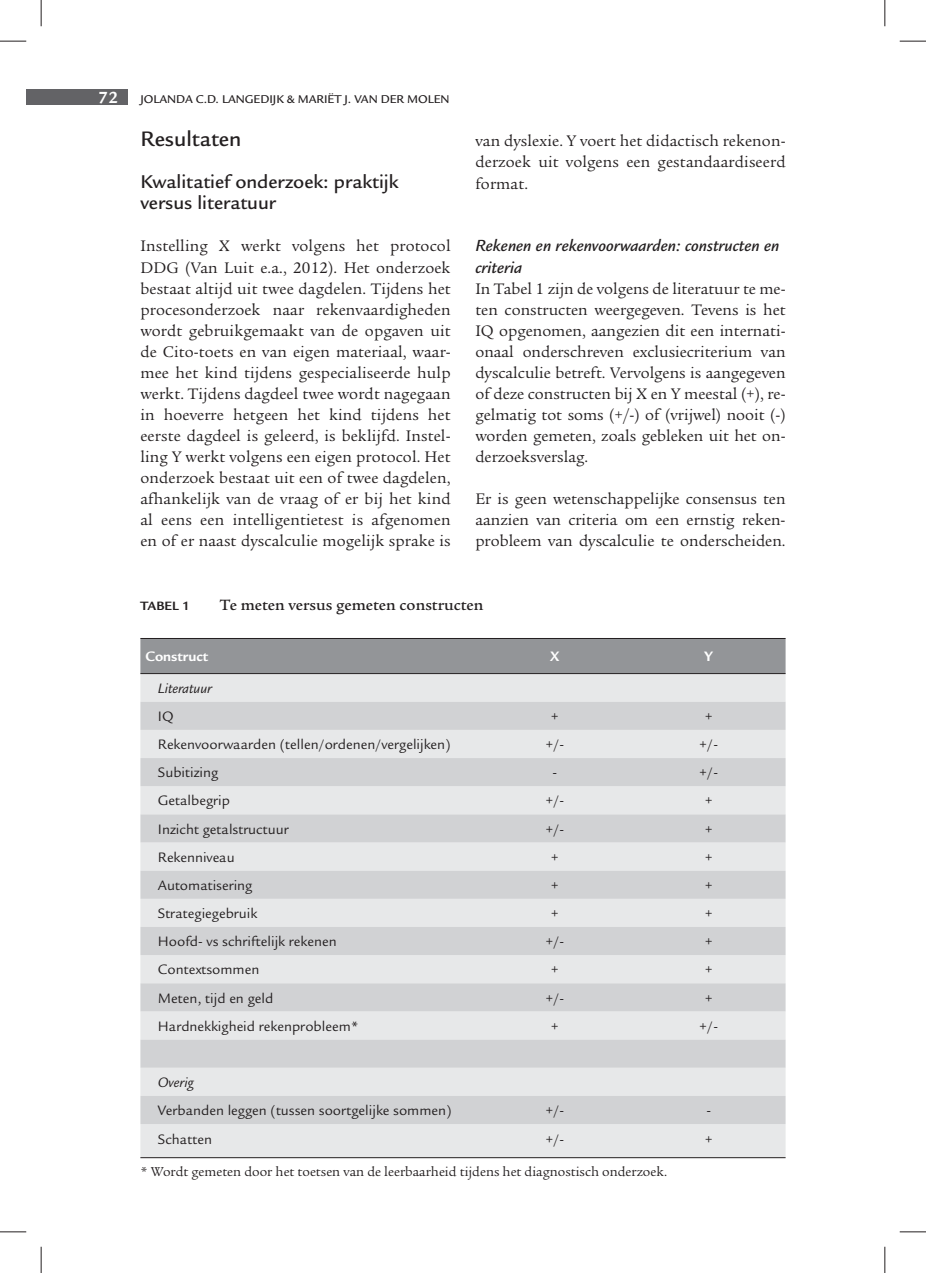
<style>
.page{position:relative;width:926px;height:1273px;background:#fff}
.page>*{position:absolute;margin:0;border:0;box-sizing:border-box;transform-origin:0 0}
.t1{font:500 22.75px "Legacy Sans Std";color:#231f20}
.t2{font:500 20.12px/21px "Legacy Sans Std";color:#231f20}
.t3{font:italic 500 17.5px/21px "Legacy Sans Std";color:#231f20}
.t4{font:700 17.5px "Legacy Sans Std";color:#fff}
.t5{font:16.62px/21px "Legacy Serif Std";color:#231f20;text-align:justify}
.t6{font:500 16.28px "Legacy Serif Std";color:#231f20}
.t7{font:14.88px "Legacy Sans Std";color:#231f20}
.t8{font:italic 14.88px "Legacy Sans Std";color:#231f20}
.t9{font:700 14.88px "Legacy Sans Std";color:#fff}
.t10{font:14px "Legacy Serif Std";color:#231f20}
.t11{font:700 13.12px "Legacy Sans Std";color:#231f20}
.t12{font:500 12.25px "Legacy Sans Std";color:#231f20}
</style>
<div class="page">
<div style="left:26px;top:89px;width:102px;height:15px;background:#636366"></div>
<div style="left:140px;top:639px;width:645px;height:34px;background:#939598"></div>
<div style="left:140px;top:674px;width:645px;height:483px;background:#e7e8e9"></div>
<svg style="left:140px;top:702px;width:645px;height:422px;background:#dbdcdd"></svg>
<hr style="left:140px;top:638px;width:645px;height:1px;background:#231f20">
<hr style="left:140px;top:673px;width:645px;height:1px;background:#231f20">
<hr style="left:140px;top:1157px;width:645px;height:1px;background:#231f20">
<svg style="left:0;top:41px;width:26px;height:1px"></svg>
<svg style="left:899px;top:41px;width:27px;height:1px"></svg>
<svg style="left:0;top:1231px;width:26px;height:1px"></svg>
<svg style="left:899px;top:1231px;width:27px;height:1px"></svg>
<svg style="left:41px;top:0;width:1px;height:26px"></svg>
<svg style="left:41px;top:1247px;width:1px;height:26px"></svg>
<svg style="left:884px;top:0;width:1px;height:26px"></svg>
<svg style="left:884px;top:1247px;width:1px;height:26px"></svg>
<p class="t4" style="left:99px;top:91px;width:21px">72</p>
<p class="t12" style="left:140px;top:94px;width:311px">JOLANDA C.D. LANGEDIJK &amp; MARIËT J. VAN DER MOLEN</p>
<h1 class="t1" style="left:140px;top:131px;width:103px">Resultaten</h1>
<p class="t2" style="left:140px;top:174px;width:259px">Kwalitatief onderzoek: praktijk versus literatuur</p>
<p class="t5" style="left:140px;top:237px;width:312px">Instelling X werkt volgens het protocol DDG (Van Luit e.a., 2012). Het onderzoek bestaat altijd uit twee dagdelen. Tijdens het procesonderzoek naar rekenvaardigheden wordt gebruikgemaakt van de opgaven uit de Cito-toets en van eigen materiaal, waar&shy;mee het kind tijdens gespecialiseerde hulp werkt. Tijdens dagdeel twee wordt nagegaan in hoeverre hetgeen het kind tijdens het eerste dagdeel is geleerd, is beklijfd. Instel&shy;ling Y werkt volgens een eigen protocol. Het onderzoek bestaat uit een of twee dagdelen, afhankelijk van de vraag of er bij het kind al eens een intelligentietest is afgenomen en of er naast dyscalculie mogelijk sprake is</p>
<p class="t5" style="left:475px;top:132px;width:312px">van dyslexie. Y voert het didactisch rekenon&shy;derzoek uit volgens een gestandaardiseerd format.</p>
<p class="t3" style="left:475px;top:237px;width:305px">Rekenen en rekenvoorwaarden: constructen en criteria</p>
<p class="t5" style="left:475px;top:279px;width:312px">In Tabel 1 zijn de volgens de literatuur te me&shy;ten constructen weergegeven. Tevens is het IQ opgenomen, aangezien dit een internati&shy;onaal onderschreven exclusiecriterium van dyscalculie betreft. Vervolgens is aangegeven of deze constructen bij X en Y meestal (+), re&shy;gelmatig tot soms (+/-) of (vrijwel) nooit (-) worden gemeten, zoals gebleken uit het on&shy;derzoeksverslag.</p>
<p class="t5" style="left:475px;top:489px;width:312px">Er is geen wetenschappelijke consensus ten aanzien van criteria om een ernstig reken&shy;probleem van dyscalculie te onderscheiden.</p>
<p class="t11" style="left:140px;top:601px;width:51px">TABEL 1</p>
<p class="t6" style="left:220px;top:598px;width:265px">Te meten versus gemeten constructen</p>
<p class="t9" style="left:145px;top:651px;width:64px">Construct</p>
<p class="t9" style="left:550px;top:651px;width:11px">X</p>
<p class="t9" style="left:704px;top:651px;width:10px">Y</p>
<p class="t8" style="left:158px;top:682px;width:56px">Literatuur</p>
<p class="t7" style="left:158px;top:711px;width:17px">IQ</p>
<p class="t7" style="left:551px;top:711px;width:9px">+</p>
<p class="t7" style="left:704px;top:711px;width:9px">+</p>
<p class="t7" style="left:158px;top:739px;width:294px">Rekenvoorwaarden (tellen/ordenen/vergelijken)</p>
<p class="t7" style="left:545px;top:739px;width:20px">+/-</p>
<p class="t7" style="left:699px;top:739px;width:20px">+/-</p>
<p class="t7" style="left:158px;top:767px;width:62px">Subitizing</p>
<p class="t7" style="left:552px;top:767px;width:6px">-</p>
<p class="t7" style="left:699px;top:767px;width:20px">+/-</p>
<p class="t7" style="left:158px;top:795px;width:74px">Getalbegrip</p>
<p class="t7" style="left:545px;top:795px;width:20px">+/-</p>
<p class="t7" style="left:704px;top:795px;width:9px">+</p>
<p class="t7" style="left:158px;top:823px;width:132px">Inzicht getalstructuur</p>
<p class="t7" style="left:545px;top:823px;width:20px">+/-</p>
<p class="t7" style="left:704px;top:823px;width:9px">+</p>
<p class="t7" style="left:158px;top:851px;width:78px">Rekenniveau</p>
<p class="t7" style="left:551px;top:851px;width:9px">+</p>
<p class="t7" style="left:704px;top:851px;width:9px">+</p>
<p class="t7" style="left:158px;top:880px;width:96px">Automatisering</p>
<p class="t7" style="left:551px;top:880px;width:9px">+</p>
<p class="t7" style="left:704px;top:880px;width:9px">+</p>
<p class="t7" style="left:158px;top:908px;width:101px">Strategiegebruik</p>
<p class="t7" style="left:551px;top:908px;width:9px">+</p>
<p class="t7" style="left:704px;top:908px;width:9px">+</p>
<p class="t7" style="left:158px;top:936px;width:180px">Hoofd- vs schriftelijk rekenen</p>
<p class="t7" style="left:545px;top:936px;width:20px">+/-</p>
<p class="t7" style="left:704px;top:936px;width:9px">+</p>
<p class="t7" style="left:158px;top:964px;width:103px">Contextsommen</p>
<p class="t7" style="left:551px;top:964px;width:9px">+</p>
<p class="t7" style="left:704px;top:964px;width:9px">+</p>
<p class="t7" style="left:158px;top:992px;width:117px">Meten, tijd en geld</p>
<p class="t7" style="left:545px;top:992px;width:20px">+/-</p>
<p class="t7" style="left:704px;top:992px;width:9px">+</p>
<p class="t7" style="left:158px;top:1020px;width:202px">Hardnekkigheid rekenprobleem*</p>
<p class="t7" style="left:551px;top:1020px;width:9px">+</p>
<p class="t7" style="left:699px;top:1020px;width:20px">+/-</p>
<p class="t8" style="left:158px;top:1077px;width:37px">Overig</p>
<p class="t7" style="left:158px;top:1105px;width:295px">Verbanden leggen (tussen soortgelijke sommen)</p>
<p class="t7" style="left:545px;top:1105px;width:20px">+/-</p>
<p class="t7" style="left:706px;top:1105px;width:6px">-</p>
<p class="t7" style="left:158px;top:1133px;width:56px">Schatten</p>
<p class="t7" style="left:545px;top:1133px;width:20px">+/-</p>
<p class="t7" style="left:704px;top:1133px;width:9px">+</p>
<p class="t10" style="left:140px;top:1165px;width:528px">* Wordt gemeten door het toetsen van de leerbaarheid tijdens het diagnostisch onderzoek.</p>
</div>
